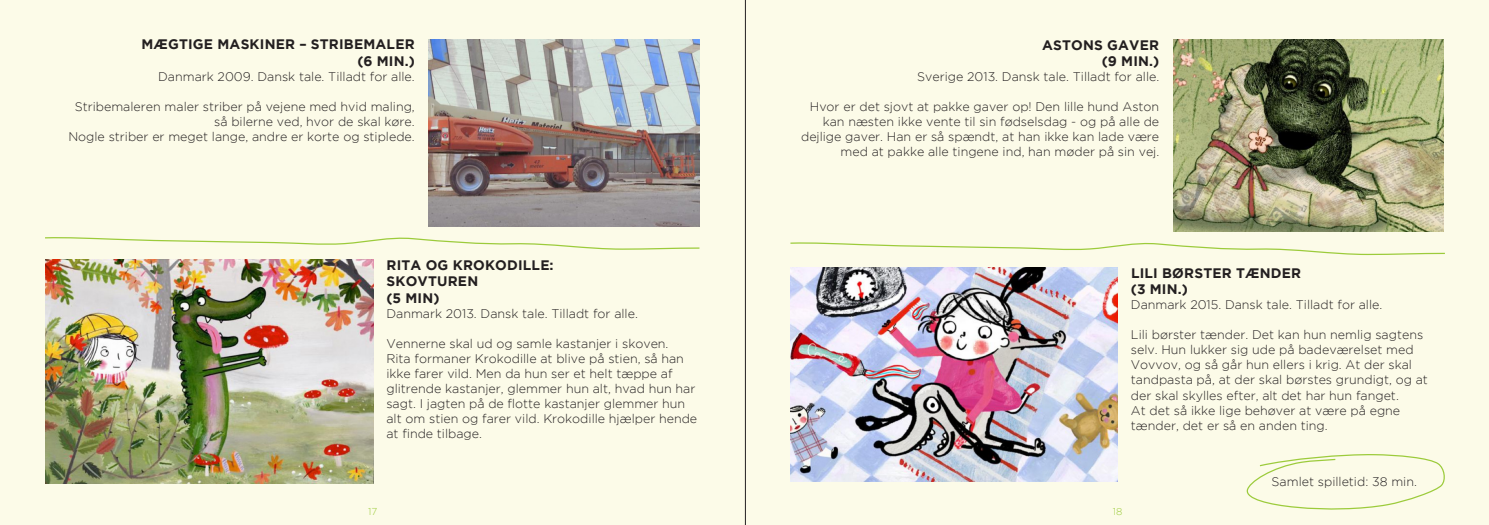
<style>
.page{position:relative;width:1489px;height:525px;background:#fff}
.page>*{position:absolute;margin:0;border:0;box-sizing:border-box;transform-origin:0 0}
.t1{font:700 13.75px "Gotham";letter-spacing:.015em;color:#231f20}
.t2{font:300 12.5px/15px "Gotham";color:#231f20}
.t3{font:300 10px "Gotham";color:#9ccb3b}
</style>
<div class="page">
<div style="left:0;top:0;width:1488px;height:524px;background:#fcfbe8"></div>
<img style="left:429px;top:39px;width:270px;height:187px">
<img style="left:46px;top:259px;width:327px;height:224px">
<hr style="left:745px;top:0;width:1px;height:524px;background:#231f20">
<svg style="left:1246px;top:454px;width:199px;height:56px"></svg>
<svg style="left:45px;top:237px;width:655px;height:13px"></svg>
<img style="left:1173px;top:40px;width:270px;height:191px">
<img style="left:790px;top:268px;width:327px;height:213px">
<svg style="left:790px;top:242px;width:655px;height:13px"></svg>
<p class="t1" style="left:141px;top:37px;width:275px">MÆGTIGE MASKINER – STRIBEMALER</p>
<p class="t1" style="left:357px;top:53px;width:59px">(6 MIN.)</p>
<p class="t2" style="left:158px;top:69px;width:258px">Danmark 2009. Dansk tale. Tilladt for alle.</p>
<p class="t2" style="left:75px;top:99px;width:341px">Stribemaleren maler striber på vejene med hvid maling,</p>
<p class="t2" style="left:214px;top:114px;width:202px">så bilerne ved, hvor de skal køre.</p>
<p class="t2" style="left:68px;top:129px;width:348px">Nogle striber er meget lange, andre er korte og stiplede.</p>
<p class="t1" style="left:386px;top:256px;width:169px">RITA OG KROKODILLE:</p>
<p class="t1" style="left:386px;top:273px;width:93px">SKOVTUREN</p>
<p class="t1" style="left:386px;top:289px;width:55px">(5 MIN)</p>
<p class="t2" style="left:386px;top:305px;width:253px">Danmark 2013. Dansk tale. Tilladt for alle.</p>
<p class="t2" style="left:386px;top:335px;width:312px">Vennerne skal ud og samle kastanjer i skoven.<br>Rita formaner Krokodille at blive på stien, så han ikke farer vild. Men da hun ser et helt tæppe af glitrende kastanjer, glemmer hun alt, hvad hun har sagt. I jagten på de flotte kastanjer glemmer hun alt om stien og farer vild. Krokodille hjælper hende at finde tilbage.</p>
<p class="t1" style="left:1041px;top:37px;width:119px">ASTONS GAVER</p>
<p class="t1" style="left:1101px;top:54px;width:59px">(9 MIN.)</p>
<p class="t2" style="left:917px;top:69px;width:243px">Sverige 2013. Dansk tale. Tilladt for alle.</p>
<p class="t2" style="left:801px;top:99px;width:360px;text-align:right">Hvor er det sjovt at pakke gaver op! Den lille hund Aston kan næsten ikke vente til sin fødselsdag - og på alle de dejlige gaver. Han er så spændt, at han ikke kan lade være med at pakke alle tingene ind, han møder på sin vej.</p>
<p class="t1" style="left:1130px;top:265px;width:172px">LILI BØRSTER TÆNDER</p>
<p class="t1" style="left:1130px;top:281px;width:58px">(3 MIN.)</p>
<p class="t2" style="left:1130px;top:297px;width:253px">Danmark 2015. Dansk tale. Tilladt for alle.</p>
<p class="t2" style="left:1130px;top:327px;width:294px">Lili børster tænder. Det kan hun nemlig sagtens selv. Hun lukker sig ude på badeværelset med</p>
<p class="t2" style="left:1130px;top:357px;width:298px">Vovvov, og så går hun ellers i krig. At der skal tandpasta på, at der skal børstes grundigt, og at der skal skylles efter, alt det har hun fanget.</p>
<p class="t2" style="left:1130px;top:402px;width:271px">At det så ikke lige behøver at være på egne tænder, det er så en anden ting.</p>
<p class="t2" style="left:1271px;top:474px;width:147px">Samlet spilletid: 38 min.</p>
<p class="t3" style="left:368px;top:505px;width:11px">17</p>
<p class="t3" style="left:1112px;top:505px;width:11px">18</p>
</div>
